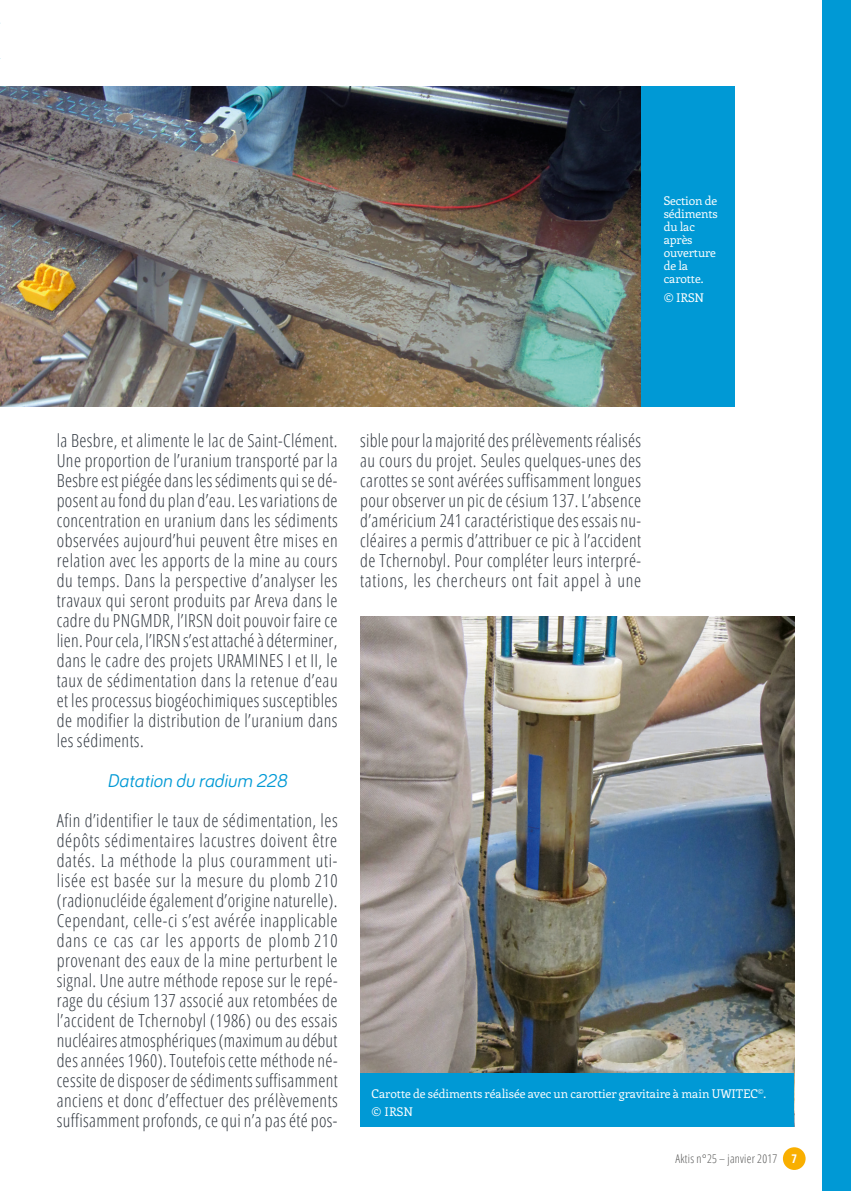
<style>
.page{position:relative;width:851px;height:1191px;background:#fff}
.page>*{position:absolute;margin:0;border:0;box-sizing:border-box;transform-origin:0 0}
.t1{font:italic 19px "Bariol";letter-spacing:.005em;color:#0099d5}
.t2{font:300 condensed 18px/20px "Open Sans";letter-spacing:.025em;color:#333a42;text-align:justify}
.t3{font:12px/13px "Enriqueta";letter-spacing:-.01em;color:#fff}
.t4{font:300 condensed 12px "Open Sans";letter-spacing:.02em;color:#575756}
.s1{font-weight:700;color:#fff}
</style>
<div class="page">
<div style="left:782px;top:1147px;width:23px;height:23px;background:#f9af00;border-radius:50%"></div>
<div style="left:822px;top:0;width:28px;height:1191px;background:#0099d5"></div>
<img style="left:0;top:87px;width:641px;height:320px">
<div style="left:641px;top:87px;width:93px;height:320px;background:#0099d5"></div>
<img style="left:360px;top:617px;width:434px;height:456px">
<div style="left:360px;top:1073px;width:434px;height:54px;background:#0099d5"></div>
<p class="t3" style="left:663px;top:193px;width:56px">Section de sédiments du lac après ouverture de la carotte.</p>
<p class="t3" style="left:663px;top:290px;width:42px">© IRSN</p>
<p class="t2" style="left:57px;top:430px;width:282px">la Besbre, et alimente le lac de Saint-Clément.<br>Une proportion de l’uranium transporté par la Besbre est piégée dans les sédiments qui se dé&shy;posent au fond du plan d’eau. Les variations de concentration en uranium dans les sédiments observées aujourd’hui peuvent être mises en relation avec les apports de la mine au cours du temps. Dans la perspective d’analyser les travaux qui seront produits par Areva dans le cadre du PNGMDR, l’IRSN doit pouvoir faire ce lien. Pour cela, l’IRSN s’est attaché à déterminer, dans le cadre des projets URAMINES I et II, le taux de sédimentation dans la retenue d’eau et les processus biogéochimiques susceptibles de modifier la distribution de l’uranium dans les sédiments.</p>
<p class="t1" style="left:107px;top:767px;width:181px">Datation du radium 228</p>
<p class="t2" style="left:57px;top:810px;width:282px">Afin d’identifier le taux de sédimentation, les dépôts sédimentaires lacustres doivent être datés. La méthode la plus couramment uti&shy;lisée est basée sur la mesure du plomb 210 (radionucléide également d’origine naturelle).<br>Cependant, celle-ci s’est avérée inapplicable dans ce cas car les apports de plomb 210 provenant des eaux de la mine perturbent le signal. Une autre méthode repose sur le repé&shy;rage du césium 137 associé aux retombées de l’accident de Tchernobyl (1986) ou des essais nucléaires atmosphériques (maximum au début des années 1960). Toutefois cette méthode né&shy;cessite de disposer de sédiments suffisamment anciens et donc d’effectuer des prélèvements suffisamment profonds, ce qui n’a pas été pos-</p>
<p class="t2" style="left:360px;top:430px;width:282px">sible pour la majorité des prélèvements réalisés au cours du projet. Seules quelques-unes des carottes se sont avérées suffisamment longues pour observer un pic de césium 137. L’absence d’américium 241 caractéristique des essais nu&shy;cléaires a permis d’attribuer ce pic à l’accident de Tchernobyl. Pour compléter leurs interpré&shy;tations, les chercheurs ont fait appel à une</p>
<p class="t3" style="left:371px;top:1083px;width:396px;line-height:18px">Carotte de sédiments réalisée avec un carottier gravitaire à main UWITEC<sup>©</sup>. © IRSN</p>
<p class="t4" style="left:675px;top:1150px;width:123px">Aktis n°25 – janvier 2017 <span class="s1">7</span></p>
</div>
